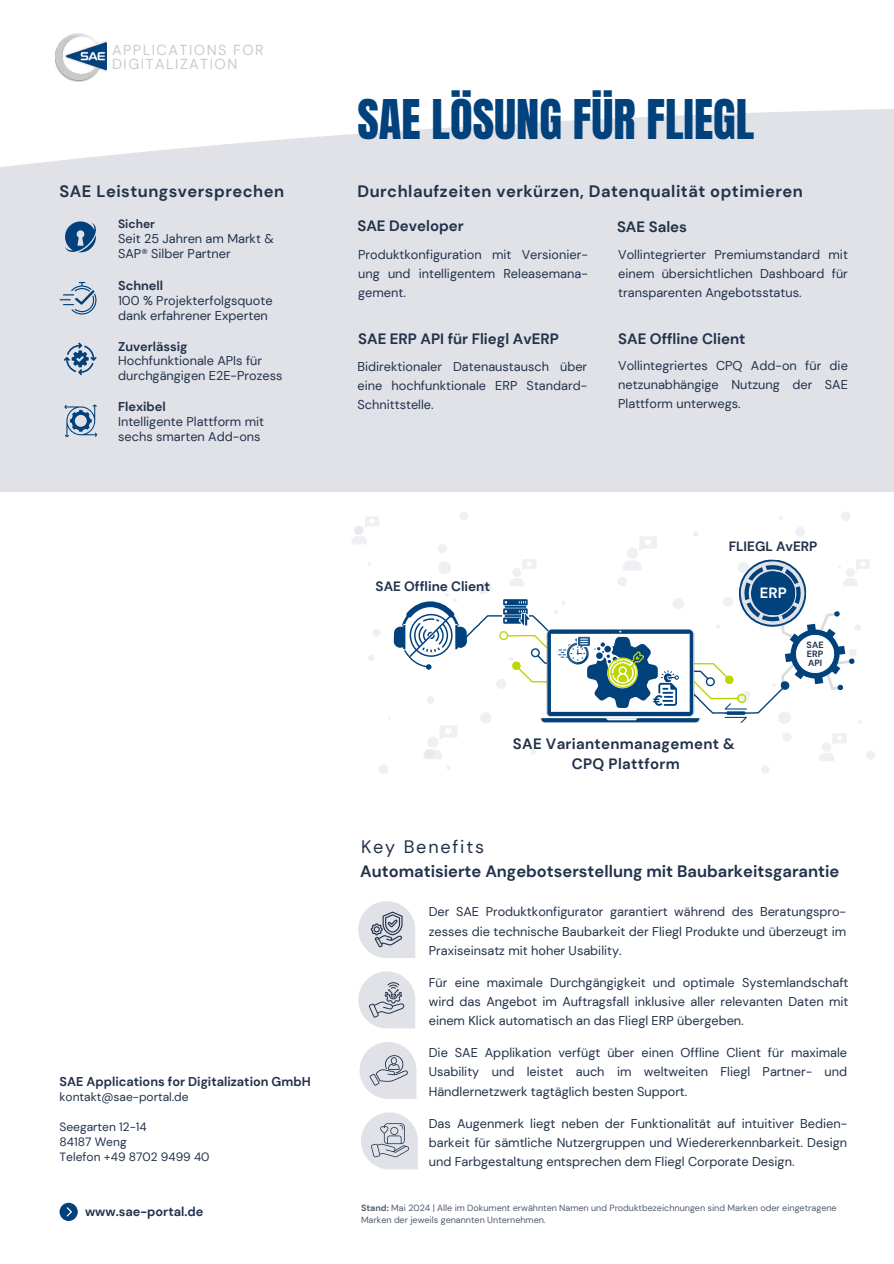
<style>
.page{position:relative;width:894px;height:1264px;background:#fff}
.page>*{position:absolute;margin:0;border:0;box-sizing:border-box;transform-origin:0 0}
.t1{font:46.5px "Anton";color:#01417c}
.t2{font:18px "DM Sans";letter-spacing:.1em;color:#22324b}
.t3{font:700 16.5px "DM Sans";letter-spacing:.03em;color:#22324b}
.t4{font:700 16.5px "DM Sans";color:#22324b}
.t5{font:700 15px "DM Sans";color:#22324b}
.t6{font:700 15px/20.2px "DM Sans";letter-spacing:.02em;color:#22324b;text-align:center}
.t7{font:700 14.85px "DM Sans";color:#fff}
.t8{font:14.4px/14.7px "DM Sans";letter-spacing:.1em;color:#cacbcb}
.t9{font:700 13.5px "DM Sans";color:#22324b}
.t10{font:12.75px/19px "DM Sans";color:#22324b;text-align:justify}
.t11{font:700 12.75px "DM Sans";color:#22324b}
.t12{font:12px "DM Sans";color:#22324b}
.t13{font:700 12px "DM Sans";color:#22324b}
.t14{font:9px/12px "DM Sans";color:#22324b}
.t15{font:700 9px "DM Sans";color:#22324b}
.s1{font-weight:700}
</style>
<div class="page">
<svg style="left:60px;top:1202px;width:18px;height:18px"></svg>
<svg style="left:358px;top:971px;width:57px;height:57px"></svg>
<svg style="left:359px;top:1042px;width:57px;height:56px"></svg>
<svg style="left:358px;top:901px;width:57px;height:57px"></svg>
<svg style="left:361px;top:1112px;width:57px;height:57px"></svg>
<div style="left:0;top:109px;width:893px;height:383px;background:#e0e2e8"></div>
<svg style="left:65px;top:221px;width:33px;height:33px"></svg>
<svg style="left:64px;top:404px;width:33px;height:33px"></svg>
<svg style="left:60px;top:282px;width:36px;height:32px"></svg>
<svg style="left:64px;top:342px;width:32px;height:33px"></svg>
<svg style="left:352px;top:512px;width:523px;height:261px"></svg>
<img style="left:56px;top:33px;width:50px;height:49px">
<p class="t8" style="left:112px;top:43px;width:153px">APPLICATIONS FOR<br>DIGITALIZATION</p>
<h6 class="t3" style="left:60px;top:180px;width:226px">SAE Leistungsversprechen</h6>
<p class="t13" style="left:118px;top:216px;width:38px">Sicher</p>
<p class="t10" style="left:118px;top:229px;width:157px">Seit 25 Jahren am Markt &amp;</p>
<p class="t10" style="left:118px;top:244px;width:114px">SAP® Silber Partner</p>
<p class="t11" style="left:118px;top:277px;width:46px">Schnell</p>
<p class="t10" style="left:118px;top:293px;width:156px;line-height:14.9px">100 % Projekterfolgsquote dank erfahrener Experten</p>
<p class="t11" style="left:118px;top:338px;width:71px">Zuverlässig</p>
<h6 class="t10" style="left:118px;top:353px;width:166px;line-height:14.9px">Hochfunktionale APIs für durchgängigen E2E-Prozess</h6>
<p class="t11" style="left:118px;top:398px;width:49px">Flexibel</p>
<h6 class="t10" style="left:118px;top:414px;width:147px;line-height:14.9px">Intelligente Plattform mit sechs smarten Add-ons</h6>
<h5 class="t11" style="left:60px;top:1072px;width:253px">SAE Applications for Digitalization GmbH</h5>
<h1 class="t12" style="left:60px;top:1088px;width:130px">kontakt@sae-portal.de</h1>
<h2 class="t12" style="left:60px;top:1118px;width:89px">Seegarten 12-14</h2>
<p class="t12" style="left:60px;top:1133px;width:69px">84187 Weng</p>
<p class="t12" style="left:60px;top:1148px;width:151px">Telefon +49 8702 9499 40</p>
<p class="t11" style="left:85px;top:1203px;width:120px">www.sae-portal.de</p>
<p class="t1" style="left:357px;top:86px;width:398px">SAE LÖSUNG FÜR FLIEGL</p>
<h2 class="t3" style="left:357px;top:180px;width:447px">Durchlaufzeiten verkürzen, Datenqualität optimieren</h2>
<p class="t5" style="left:357px;top:216px;width:108px">SAE Developer</p>
<p class="t10" style="left:358px;top:245px;width:231px">Produktkonfiguration mit Versionier&shy;ung und intelligentem Releasemana&shy;gement.</p>
<h6 class="t5" style="left:358px;top:329px;width:202px">SAE ERP API für Fliegl AvERP</h6>
<p class="t10" style="left:357px;top:357px;width:231px">Bidirektionaler Datenaustausch über eine hochfunktionale ERP Standard-Schnittstelle.</p>
<p class="t5" style="left:617px;top:217px;width:72px">SAE Sales</p>
<p class="t10" style="left:618px;top:245px;width:231px">Vollintegrierter Premiumstandard mit einem übersichtlichen Dashboard für transparenten Angebotsstatus.</p>
<p class="t5" style="left:618px;top:329px;width:129px">SAE Offline Client</p>
<p class="t10" style="left:618px;top:356px;width:231px">Vollintegriertes CPQ Add-on für die netzunabhängige Nutzung der SAE Plattform unterwegs.</p>
<p class="t9" style="left:375px;top:577px;width:116px">SAE Offline Client</p>
<p class="t9" style="left:728px;top:537px;width:90px">FLIEGL AvERP</p>
<p class="t7" style="left:759px;top:583px;width:28px">ERP</p>
<p class="t15" style="left:806px;top:639px;width:18px">SAE</p>
<p class="t15" style="left:806px;top:648px;width:18px">ERP</p>
<p class="t15" style="left:807px;top:657px;width:16px">API</p>
<p class="t6" style="left:513px;top:733px;width:223px">SAE Variantenmanagement &amp;<br>CPQ Plattform</p>
<p class="t2" style="left:361px;top:835px;width:124px">Key Benefits</p>
<p class="t4" style="left:360px;top:860px;width:480px">Automatisierte Angebotserstellung mit Baubarkeitsgarantie</p>
<p class="t10" style="left:428px;top:902px;width:419px">Der SAE Produktkonfigurator garantiert während des Beratungspro&shy;zesses die technische Baubarkeit der Fliegl Produkte und überzeugt im Praxiseinsatz mit hoher Usability.</p>
<p class="t10" style="left:428px;top:972px;width:421px">Für eine maximale Durchgängigkeit und optimale Systemlandschaft wird das Angebot im Auftragsfall inklusive aller relevanten Daten mit einem Klick automatisch an das Fliegl ERP übergeben.</p>
<p class="t10" style="left:428px;top:1043px;width:420px">Die SAE Applikation verfügt über einen Offline Client für maximale Usability und leistet auch im weltweiten Fliegl Partner- und Händlernetzwerk tagtäglich besten Support.</p>
<p class="t10" style="left:428px;top:1113px;width:420px">Das Augenmerk liegt neben der Funktionalität auf intuitiver Bedien&shy;barkeit für sämtliche Nutzergruppen und Wiedererkennbarkeit. Design und Farbgestaltung entsprechen dem Fliegl Corporate Design.</p>
<p class="t14" style="left:361px;top:1201px;width:477px"><span class="s1">Stand:</span> Mai 2024 | Alle im Dokument erwähnten Namen und Produktbezeichnungen sind Marken oder eingetragene<br>Marken der jeweils genannten Unternehmen.</p>
</div>
